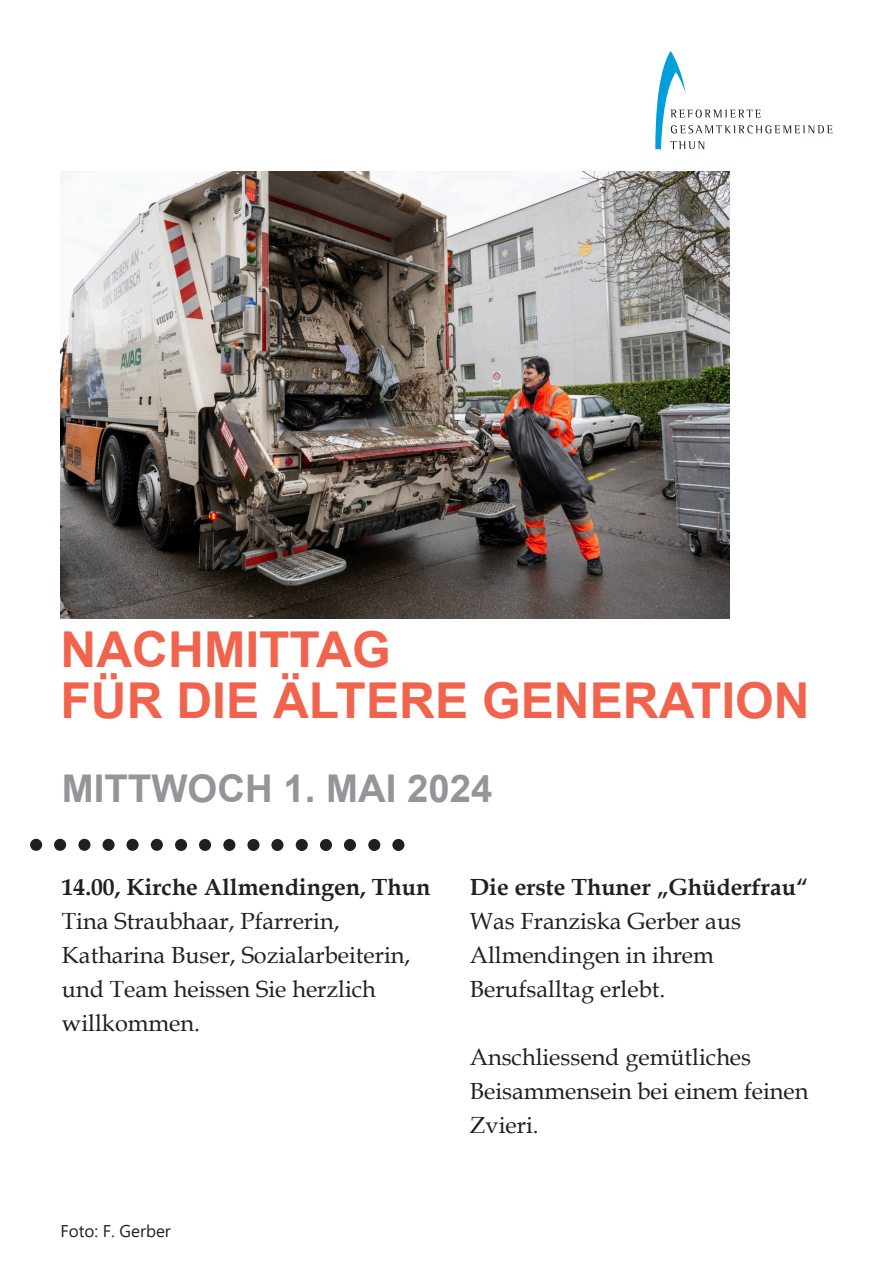
<style>
.page{position:relative;width:894px;height:1263px;background:#fff}
.page>*{position:absolute;margin:0;border:0;box-sizing:border-box;transform-origin:0 0}
.t1{font:700 49.5px/51.2px "Arial";color:rgb(240 86 62/.92)}
.t2{font:700 38.25px "Arial";color:#939598}
.t3{font:23.4px/33.9px "Book Antiqua";color:#231f20}
.t4{font:700 23.4px "Book Antiqua";color:#231f20}
.t5{font:16.95px "Segoe UI";color:#231f20}
</style>
<div class="page">
<svg style="left:655px;top:51px;width:177px;height:98px"></svg>
<div style="left:30px;top:839px;width:12px;height:12px;background:#231f20;border-radius:50%"></div>
<div style="left:54px;top:839px;width:12px;height:12px;background:#231f20;border-radius:50%"></div>
<div style="left:78px;top:839px;width:12px;height:12px;background:#231f20;border-radius:50%"></div>
<div style="left:102px;top:839px;width:12px;height:12px;background:#231f20;border-radius:50%"></div>
<div style="left:126px;top:839px;width:12px;height:12px;background:#231f20;border-radius:50%"></div>
<div style="left:151px;top:839px;width:12px;height:12px;background:#231f20;border-radius:50%"></div>
<div style="left:175px;top:839px;width:12px;height:12px;background:#231f20;border-radius:50%"></div>
<div style="left:199px;top:839px;width:12px;height:12px;background:#231f20;border-radius:50%"></div>
<div style="left:223px;top:839px;width:12px;height:12px;background:#231f20;border-radius:50%"></div>
<div style="left:247px;top:839px;width:12px;height:12px;background:#231f20;border-radius:50%"></div>
<div style="left:271px;top:839px;width:12px;height:12px;background:#231f20;border-radius:50%"></div>
<div style="left:295px;top:839px;width:13px;height:12px;background:#231f20;border-radius:50%"></div>
<div style="left:320px;top:839px;width:12px;height:12px;background:#231f20;border-radius:50%"></div>
<div style="left:344px;top:839px;width:12px;height:12px;background:#231f20;border-radius:50%"></div>
<div style="left:368px;top:839px;width:12px;height:12px;background:#231f20;border-radius:50%"></div>
<div style="left:392px;top:839px;width:12px;height:12px;background:#231f20;border-radius:50%"></div>
<img style="left:60px;top:172px;width:669px;height:446px">
<h1 class="t1" style="left:60px;top:628px;width:750px">NACHMITTAG<br>FÜR DIE ÄLTERE GENERATION</h1>
<h2 class="t2" style="left:62px;top:774px;width:431px">MITTWOCH 1. MAI 2024</h2>
<p class="t4" style="left:62px;top:878px;width:370px">14.00, Kirche Allmendingen, Thun</p>
<p class="t3" style="left:62px;top:907px;width:350px">Tina Straubhaar, Pfarrerin,<br>Katharina Buser, Sozialarbeiterin, und Team heissen Sie herzlich willkommen.</p>
<p class="t5" style="left:60px;top:1225px;width:112px">Foto: F. Gerber</p>
<p class="t4" style="left:469px;top:878px;width:339px">Die erste Thuner „Ghüderfrau“</p>
<p class="t3" style="left:469px;top:907px;width:273px">Was Franziska Gerber aus<br>Allmendingen in ihrem<br>Berufsalltag erlebt.</p>
<p class="t3" style="left:469px;top:1042px;width:340px">Anschliessend gemütliches<br>Beisammensein bei einem feinen<br>Zvieri.</p>
</div>
